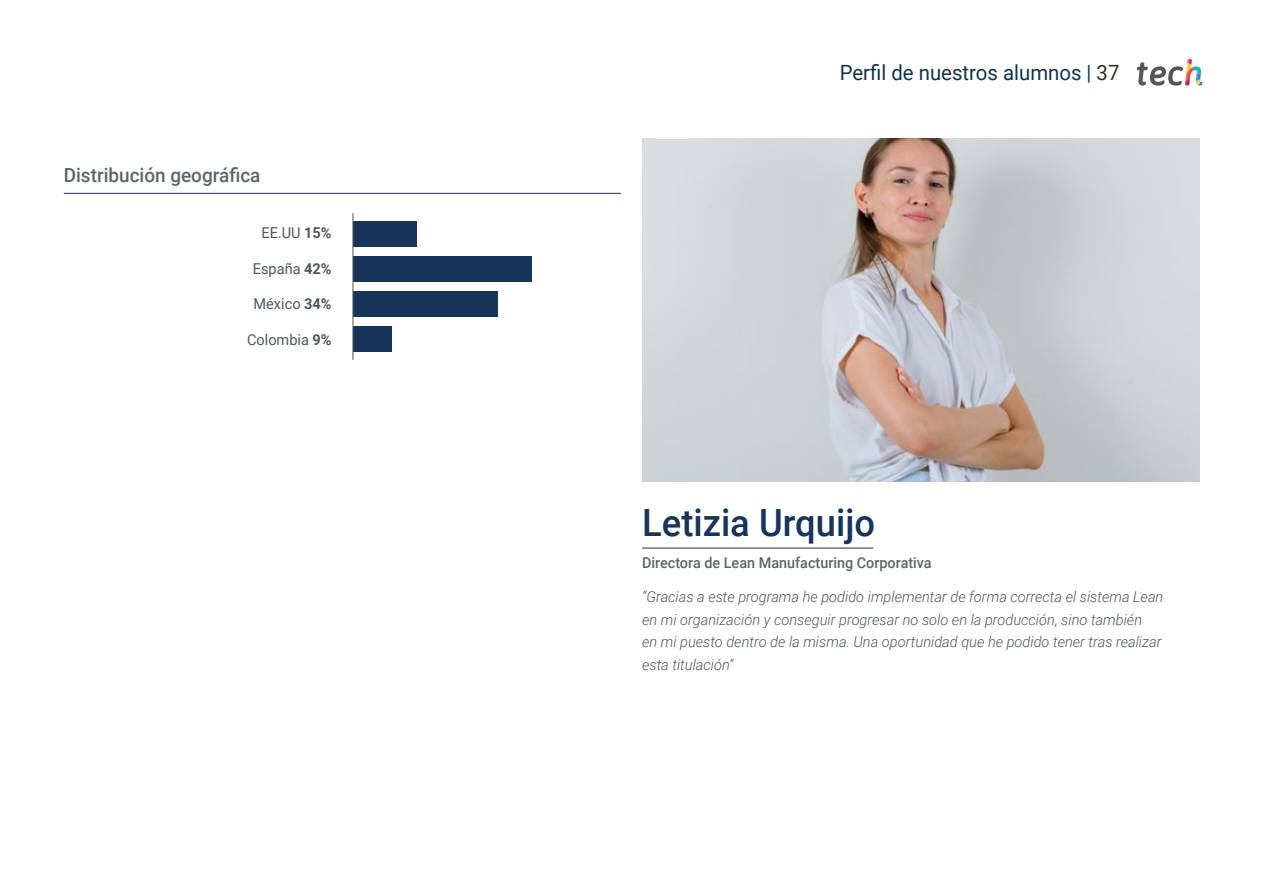
<style>
.page{position:relative;width:1263px;height:893px;background:#fff}
.page>*{position:absolute;margin:0;border:0;box-sizing:border-box;transform-origin:0 0}
.t1{font:500 37.5px "Roboto";color:#17355b}
.t2{font:21px "Roboto";color:#123352}
.t3{font:500 19.5px "Roboto";color:#61646a}
.t4{font:italic 300 15px/22.5px "Roboto";color:#52555b}
.t5{font:500 15px "Roboto";color:#61646a;scale:.96 1}
.t6{font:15px "Roboto";color:#52555b}
.s1{font-weight:700}
.s2{color:#312e20}
</style>
<div class="page">
<hr style="left:642px;top:548px;width:231px;height:1px;background:#123352">
<img style="left:642px;top:138px;width:557px;height:343px">
<hr style="left:64px;top:193px;width:557px;height:1px;background:#17355b">
<div style="left:353px;top:221px;width:64px;height:26px;background:#17355b"></div>
<div style="left:353px;top:291px;width:144px;height:26px;background:#17355b"></div>
<div style="left:353px;top:256px;width:178px;height:26px;background:#17355b"></div>
<div style="left:353px;top:326px;width:38px;height:26px;background:#17355b"></div>
<hr style="left:353px;top:213px;width:1px;height:147px;background:#52555b">
<svg style="left:1137px;top:59px;width:65px;height:27px"></svg>
<h3 class="t3" style="left:64px;top:161px;width:198px">Distribución geográfica</h3>
<p class="t6" style="left:261px;top:222px;width:72px">EE.UU <span class="s1">15%</span></p>
<p class="t6" style="left:253px;top:258px;width:80px">España <span class="s1">42%</span></p>
<p class="t6" style="left:254px;top:293px;width:80px">México <span class="s1">34%</span></p>
<p class="t6" style="left:247px;top:329px;width:86px">Colombia <span class="s1">9%</span></p>
<h2 class="t2" style="left:840px;top:57px;width:281px">Perfil de nuestros alumnos | <span class="s2">37</span></h2>
<h1 class="t1" style="left:642px;top:496px;width:235px">Letizia Urquijo</h1>
<p class="t5" style="left:642px;top:552px;width:303px">Directora de Lean Manufacturing Corporativa</p>
<p class="t4" style="left:642px;top:585px;width:523px">“Gracias a este programa he podido implementar de forma correcta el sistema Lean en mi organización y conseguir progresar no solo en la producción, sino también<br>en mi puesto dentro de la misma. Una oportunidad que he podido tener tras realizar esta titulación”</p>
</div>
